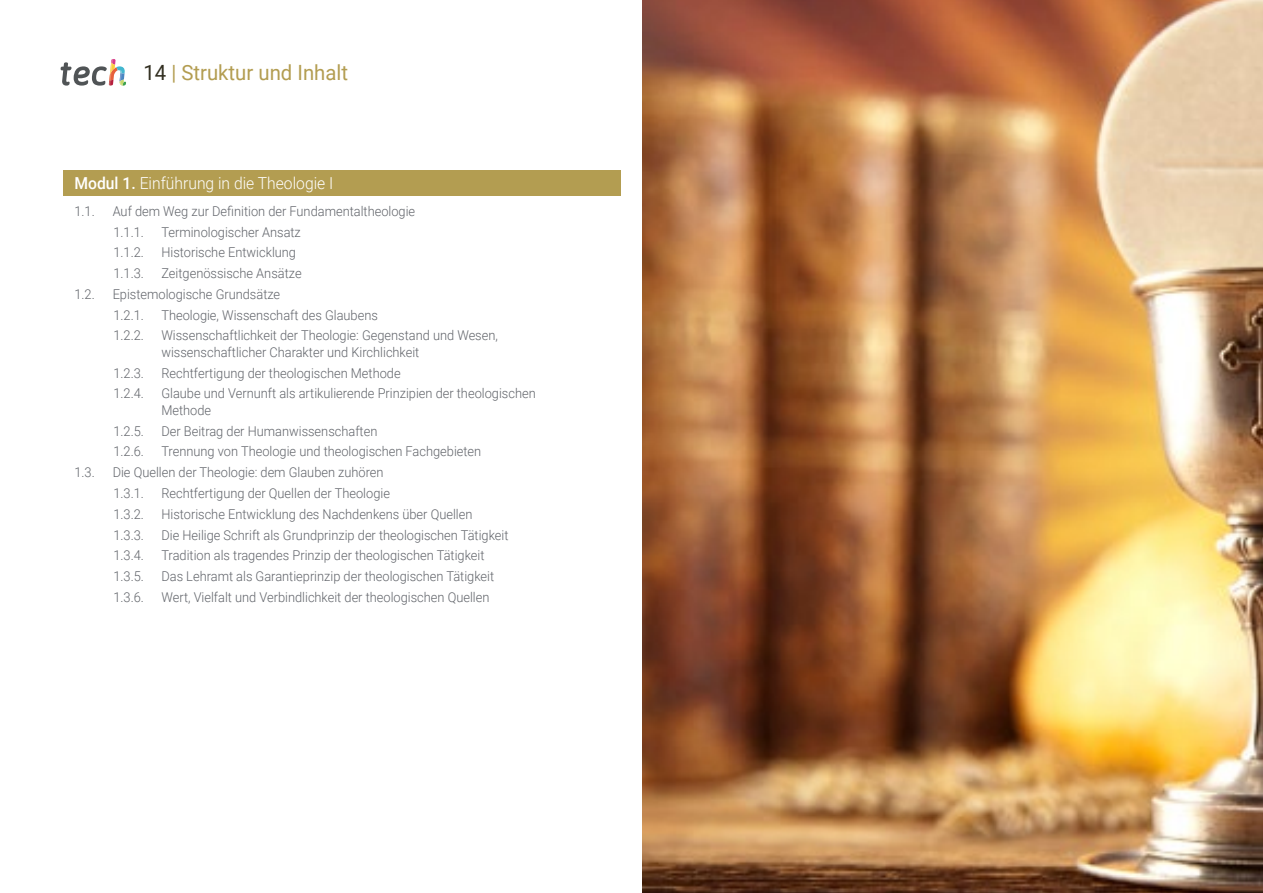
<style>
.page{position:relative;width:1263px;height:893px;background:#fff}
.page>*{position:absolute;margin:0;border:0;box-sizing:border-box;transform-origin:0 0}
.t1{font:21px "Roboto";color:#b39d51}
.t2{font:300 16.5px "Roboto";color:#fff;scale:.95 1}
.t3{font:300 13.5px/20.7px "Roboto";color:#61646a;scale:.95 1}
.s1{color:#312e20}
.s2{font-weight:500}
</style>
<div class="page">
<img style="left:642px;top:0;width:621px;height:893px">
<svg style="left:61px;top:59px;width:65px;height:27px"></svg>
<div style="left:63px;top:170px;width:558px;height:25px;background:#b39d51"></div>
<h1 class="t1" style="left:144px;top:57px;width:206px"><span class="s1">14</span> | Struktur und Inhalt</h1>
<p class="t2" style="left:74px;top:171px;width:274px"><span class="s2">Modul 1.</span> Einführung in die Theologie I</p>
<p class="t3" style="left:74px;top:200px;width:23px">1.1.</p>
<p class="t3" style="left:113px;top:200px;width:320px">Auf dem Weg zur Definition der Fundamentaltheologie<br>1.1.1.</p>
<p class="t3" style="left:161px;top:221px;width:148px">Terminologischer Ansatz</p>
<p class="t3" style="left:113px;top:242px;width:34px">1.1.2.</p>
<p class="t3" style="left:161px;top:242px;width:143px">Historische Entwicklung</p>
<p class="t3" style="left:113px;top:263px;width:34px">1.1.3.</p>
<p class="t3" style="left:161px;top:263px;width:149px">Zeitgenössische Ansätze</p>
<p class="t3" style="left:74px;top:283px;width:23px">1.2.</p>
<p class="t3" style="left:113px;top:283px;width:178px">Epistemologische Grundsätze<br>1.2.1.</p>
<p class="t3" style="left:161px;top:304px;width:229px">Theologie, Wissenschaft des Glaubens</p>
<p class="t3" style="left:113px;top:325px;width:34px">1.2.2.</p>
<p class="t3" style="left:161px;top:327px;width:356px;line-height:16.5px">Wissenschaftlichkeit der Theologie: Gegenstand und Wesen, wissenschaftlicher Charakter und Kirchlichkeit</p>
<p class="t3" style="left:113px;top:362px;width:34px">1.2.3.</p>
<p class="t3" style="left:161px;top:362px;width:253px">Rechtfertigung der theologischen Methode</p>
<p class="t3" style="left:113px;top:383px;width:34px">1.2.4.</p>
<p class="t3" style="left:161px;top:385px;width:395px;line-height:16.5px">Glaube und Vernunft als artikulierende Prinzipien der theologischen<br>Methode</p>
<p class="t3" style="left:113px;top:420px;width:34px">1.2.5.</p>
<p class="t3" style="left:161px;top:420px;width:229px">Der Beitrag der Humanwissenschaften</p>
<p class="t3" style="left:113px;top:441px;width:34px">1.2.6.</p>
<p class="t3" style="left:161px;top:441px;width:338px">Trennung von Theologie und theologischen Fachgebieten</p>
<p class="t3" style="left:74px;top:462px;width:23px">1.3.</p>
<p class="t3" style="left:113px;top:462px;width:287px">Die Quellen der Theologie: dem Glauben zuhören<br>1.3.1.</p>
<p class="t3" style="left:161px;top:482px;width:242px">Rechtfertigung der Quellen der Theologie</p>
<p class="t3" style="left:113px;top:503px;width:34px">1.3.2.</p>
<p class="t3" style="left:161px;top:503px;width:329px">Historische Entwicklung des Nachdenkens über Quellen</p>
<p class="t3" style="left:113px;top:524px;width:34px">1.3.3.</p>
<p class="t3" style="left:161px;top:524px;width:367px">Die Heilige Schrift als Grundprinzip der theologischen Tätigkeit</p>
<p class="t3" style="left:113px;top:545px;width:34px">1.3.4.</p>
<p class="t3" style="left:161px;top:545px;width:342px">Tradition als tragendes Prinzip der theologischen Tätigkeit</p>
<p class="t3" style="left:113px;top:565px;width:34px">1.3.5.</p>
<p class="t3" style="left:161px;top:565px;width:352px">Das Lehramt als Garantieprinzip der theologischen Tätigkeit</p>
<p class="t3" style="left:113px;top:586px;width:34px">1.3.6.</p>
<p class="t3" style="left:161px;top:586px;width:347px">Wert, Vielfalt und Verbindlichkeit der theologischen Quellen</p>
</div>
